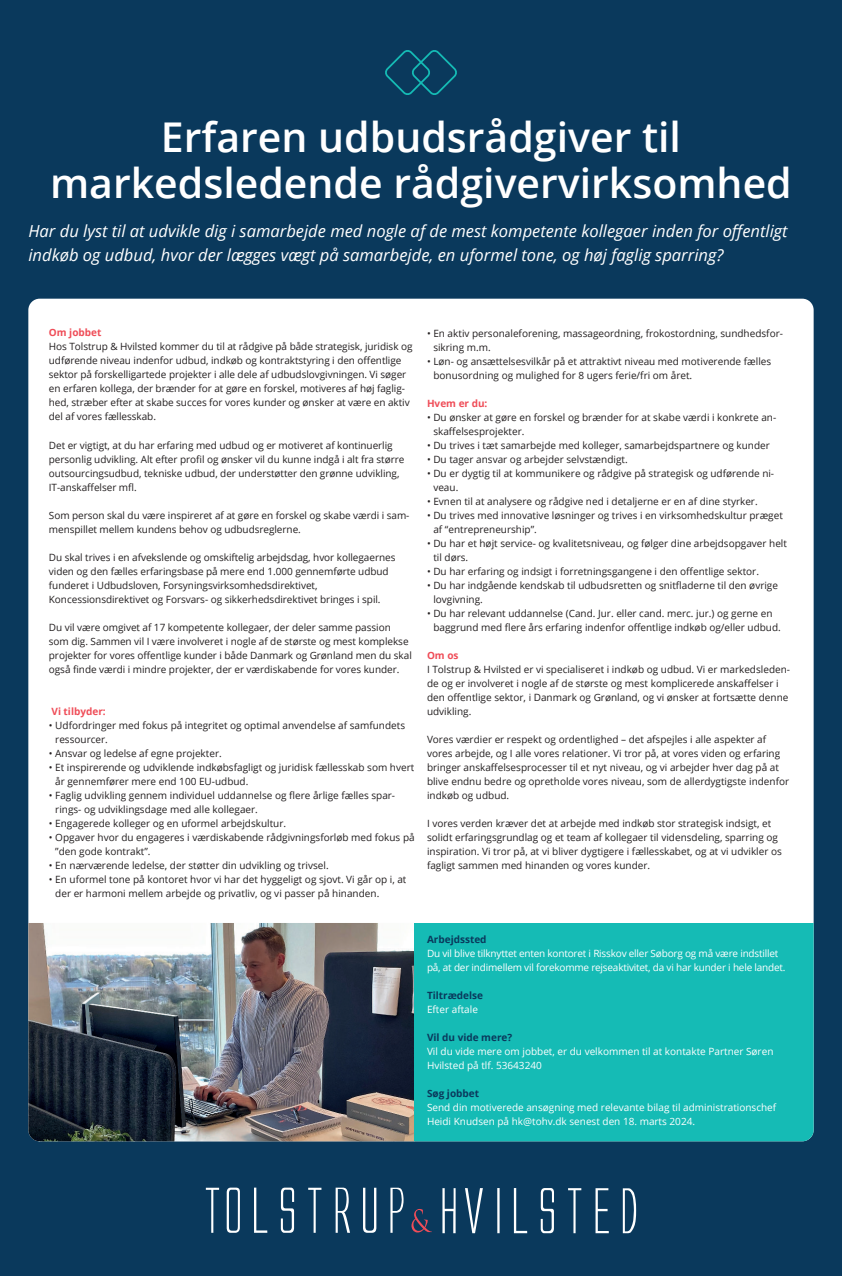
<style>
.page{position:relative;width:842px;height:1276px;background:#0a395c}
.page>*{position:absolute;margin:0;border:0;box-sizing:border-box;transform-origin:0 0}
.t1{font:600 41px/46px "Open Sans";color:#fff;text-align:center}
.t2{font:italic 16.6px/23.7px "Open Sans";color:#fff}
.t3{font:10px/14px "Open Sans";color:#231f20}
.t4{font:10px/14px "Open Sans";color:#fff}
.t5{font:10px/14px "Open Sans";letter-spacing:-.02em;color:#fff}
.t6{font:700 10px "Open Sans";color:#0a395c}
.t7{font:700 10px "Open Sans";color:#ef4d58}
.s1{font-style:inherit}
</style>
<div class="page">
<div style="left:28px;top:299px;width:786px;height:842px;background:#fff;border-radius:11px"></div>
<img style="left:28px;top:923px;width:387px;height:218px">
<div style="left:415px;top:923px;width:399px;height:218px;background:#15bbb5"></div>
<svg style="left:411px;top:1209px;width:21px;height:23px"></svg>
<svg style="left:206px;top:1187px;width:13px;height:45px"></svg>
<svg style="left:227px;top:1187px;width:13px;height:45px"></svg>
<svg style="left:254px;top:1187px;width:13px;height:45px"></svg>
<svg style="left:281px;top:1187px;width:13px;height:45px"></svg>
<svg style="left:308px;top:1187px;width:13px;height:45px"></svg>
<svg style="left:336px;top:1187px;width:14px;height:45px"></svg>
<svg style="left:363px;top:1187px;width:13px;height:45px"></svg>
<svg style="left:390px;top:1187px;width:13px;height:45px"></svg>
<svg style="left:442px;top:1188px;width:14px;height:45px"></svg>
<svg style="left:465px;top:1188px;width:18px;height:45px"></svg>
<hr style="left:497px;top:1188px;width:3px;height:45px;background:#fff">
<svg style="left:514px;top:1188px;width:13px;height:45px"></svg>
<svg style="left:541px;top:1188px;width:13px;height:45px"></svg>
<svg style="left:568px;top:1188px;width:13px;height:45px"></svg>
<svg style="left:595px;top:1188px;width:14px;height:45px"></svg>
<svg style="left:623px;top:1188px;width:13px;height:45px"></svg>
<svg style="left:385px;top:50px;width:72px;height:45px"></svg>
<h1 class="t1" style="left:50px;top:117px;width:743px">Erfaren udbudsrådgiver til markedsledende rådgivervirksomhed</h1>
<h2 class="t2" style="left:28px;top:219px;width:761px">Har du lyst til at udvikle dig i samarbejde med nogle af de mest kompetente kollegaer inden for offentligt indkøb og udbud, hvor der lægges vægt på samarbejde, en uformel tone, og høj faglig sparring?</h2>
<p class="t7" style="left:49px;top:329px;width:54px">Om jobbet</p>
<p class="t3" style="left:49px;top:340px;width:365px">Hos Tolstrup &amp; Hvilsted kommer du til at rådgive på både strategisk, juridisk og udførende niveau indenfor udbud, indkøb og kontraktstyring i den offentlige sektor på forskelligartede projekter i alle dele af udbudslovgivningen. Vi søger en erfaren kollega, der brænder for at gøre en forskel, motiveres af høj faglig&shy;hed, stræber efter at skabe succes for vores kunder og ønsker at være en aktiv del af vores fællesskab.</p>
<p class="t3" style="left:49px;top:438px;width:357px">Det er vigtigt, at du har erfaring med udbud og er motiveret af kontinuerlig personlig udvikling. Alt efter profil og ønsker vil du kunne indgå i alt fra større outsourcingsudbud, tekniske udbud, der understøtter den grønne udvikling, IT-anskaffelser mfl.</p>
<p class="t3" style="left:49px;top:508px;width:362px">Som person skal du være inspireret af at gøre en forskel og skabe værdi i sam&shy;menspillet mellem kundens behov og udbudsreglerne.</p>
<p class="t3" style="left:49px;top:550px;width:348px">Du skal trives i en afvekslende og omskiftelig arbejdsdag, hvor kollegaernes viden og den fælles erfaringsbase på <span class="s1">mere</span> end 1.000 gennemførte udbud funderet i Udbudsloven, Forsyningsvirksomhedsdirektivet, Koncessionsdirektivet og Forsvars- og sikkerhedsdirektivet bringes i spil.</p>
<p class="t3" style="left:49px;top:620px;width:364px">Du vil være omgivet af 1<span class="s1">7</span> kompetente kollegaer, <span class="s1">der</span> deler samme passion <span class="s1">som dig</span>. Sammen vil I være involveret i nogle af de største og mest komplekse projekter for vores offentlige kunder i både Danmark og Grønland men du skal også finde værdi i mindre projekter, der er værdiskabende for vores kunder.</p>
<p class="t7" style="left:51px;top:707px;width:56px">Vi tilbyder:</p>
<p class="t3" style="left:55px;top:719px;width:351px;text-indent:-6px">• Udfordringer med fokus på integritet og optimal anvendelse af samfundets ressourcer.</p>
<p class="t3" style="left:49px;top:747px;width:174px">• Ansvar og ledelse af egne projekter.</p>
<p class="t3" style="left:55px;top:761px;width:361px;text-indent:-6px">• Et inspirerende og udviklende indkøbsfagligt og juridisk fællesskab som hvert år gennemfører mere end 100 EU-udbud.</p>
<p class="t3" style="left:55px;top:788px;width:341px;text-indent:-6px">• Faglig udvikling gennem individuel uddannelse og flere årlige fælles spar&shy;rings- og udviklingsdage med alle kollegaer.</p>
<p class="t3" style="left:49px;top:817px;width:239px">• Engagerede kolleger og en uformel arbejdskultur.</p>
<p class="t3" style="left:55px;top:831px;width:361px;text-indent:-6px">• Opgaver hvor du engageres i værdiskabende rådgivningsforløb med fokus på ”den gode kontrakt”.</p>
<p class="t3" style="left:49px;top:859px;width:281px">• En nærværende ledelse, der støtter din udvikling og trivsel.</p>
<p class="t3" style="left:55px;top:873px;width:353px;text-indent:-6px">• En uformel tone på kontoret hvor vi har det hyggeligt og sjovt. Vi går op i, at der er harmoni mellem arbejde og privatliv, og vi passer på hinanden.</p>
<p class="t3" style="left:433px;top:327px;width:351px;text-indent:-6px">• En aktiv personaleforening, massageordning, frokostordning, sundhedsfor&shy;sikring m.m.</p>
<p class="t3" style="left:433px;top:355px;width:339px;text-indent:-6px">• Løn- og ansættelsesvilkår på et attraktivt niveau med motiverende fælles bonusordning og mulighed for 8 ugers ferie/fri om året.</p>
<p class="t7" style="left:427px;top:399px;width:62px">Hvem er du:</p>
<p class="t3" style="left:433px;top:411px;width:344px;text-indent:-6px">• Du ønsker at gøre en forskel og brænder for at skabe værdi i konkrete an&shy;skaffelsesprojekter.</p>
<p class="t3" style="left:427px;top:439px;width:344px">• Du trives i tæt samarbejde med kolleger, samarbejdspartnere og kunder</p>
<p class="t3" style="left:427px;top:453px;width:202px">• Du tager ansvar og arbejder selvstændigt.</p>
<p class="t3" style="left:433px;top:467px;width:342px;text-indent:-6px">• Du er dygtig til at kommunikere og rådgive på strategisk og udførende ni&shy;veau.</p>
<p class="t3" style="left:427px;top:495px;width:332px">• Evnen til at analysere og rådgive ned i detaljerne er en af dine styrker.</p>
<p class="t3" style="left:433px;top:509px;width:351px;text-indent:-6px">• Du trives med innovative løsninger og trives i en virksomhedskultur præget af “entrepreneurship”.</p>
<p class="t3" style="left:433px;top:537px;width:355px;text-indent:-6px">• Du har et højt service- og kvalitetsniveau, og følger dine arbejdsopgaver helt til dørs.</p>
<p class="t3" style="left:427px;top:564px;width:334px">• Du har erfaring og indsigt i forretningsgangene i den offentlige sektor.</p>
<p class="t3" style="left:433px;top:578px;width:346px;text-indent:-6px">• Du har indgående kendskab til udbudsretten og snitfladerne til den øvrige lovgivning.</p>
<p class="t3" style="left:433px;top:607px;width:349px;text-indent:-6px">• Du har relevant uddannelse (Cand. Jur. eller cand. merc. jur.) og gerne en baggrund med flere års erfaring indenfor offentlige indkøb og/eller udbud.</p>
<p class="t7" style="left:427px;top:651px;width:33px">Om os</p>
<p class="t3" style="left:427px;top:663px;width:365px">I Tolstrup &amp; Hvilsted er vi specialiseret i indkøb og udbud. Vi er markedsleden&shy;de og er involveret i nogle af de største og mest komplicerede anskaffelser i den offentlige sektor, i Danmark og Grønland, og vi ønsker at fortsætte denne udvikling.</p>
<p class="t3" style="left:427px;top:733px;width:364px">Vores værdier er respekt og ordentlighed – det afspejles i alle aspekter af vores arbejde, og I alle vores relationer. Vi tror på, at vores viden og erfaring bringer anskaffelsesprocesser til et nyt niveau, og vi arbejder hver dag på at blive endnu bedre og opretholde vores niveau, som de allerdygtigste indenfor indkøb og udbud.</p>
<p class="t3" style="left:427px;top:817px;width:356px">I vores verden kræver det at arbejde med indkøb stor strategisk indsigt, et solidt erfaringsgrundlag og et team af kollegaer til vidensdeling, sparring og inspiration. Vi tror på, at vi bliver dygtigere i fællesskabet, og at vi udvikler os fagligt sammen med hinanden og vores kunder.</p>
<p class="t6" style="left:427px;top:935px;width:61px">Arbejdssted</p>
<p class="t5" style="left:427px;top:947px;width:360px">Du vil blive tilknyttet enten kontoret i Risskov eller Søborg og må være indstillet på, at der indimellem vil forekomme rejseaktivitet, da vi har kunder i hele landet.</p>
<p class="t6" style="left:427px;top:991px;width:58px">Tiltrædelse</p>
<p class="t4" style="left:427px;top:1003px;width:52px">Efter aftale</p>
<p class="t6" style="left:427px;top:1033px;width:87px">Vil du vide mere?</p>
<p class="t4" style="left:427px;top:1045px;width:348px">Vil du vide mere om jobbet, er du velkommen til at kontakte Partner Søren<br>Hvilsted på tlf. 53643240</p>
<p class="t6" style="left:427px;top:1089px;width:54px">Søg jobbet</p>
<p class="t4" style="left:427px;top:1101px;width:351px">Send din motiverede ansøgning med relevante bilag til administrationschef<br>Heidi Knudsen på hk@tohv.dk senest den 18. marts 2024.</p>
</div>
